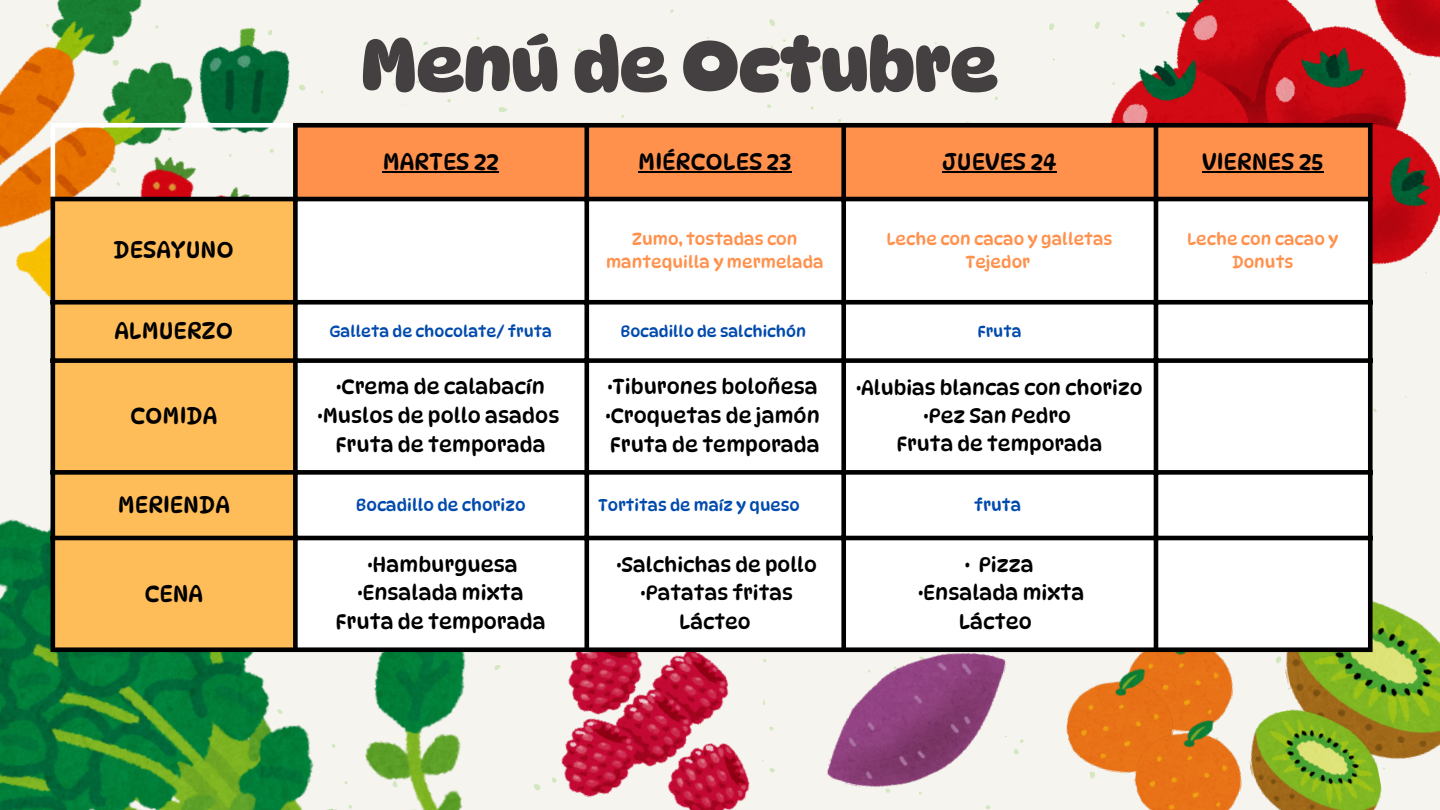
<style>
.page{position:relative;width:1440px;height:810px;background:#fff}
.page>*{position:absolute;margin:0;border:0;box-sizing:border-box;transform-origin:0 0}
.t1{font:700 73.5px "Dyna Puff";color:#444041}
.t2{font:23.2px "Dyna Puff";color:#000}
.t3{font:20.8px "Dyna Puff";color:#000}
.t4{font:20.3px "Dyna Puff";color:#000}
.t5{font:16.8px/23.4px "Dyna Puff";color:#ff914d;text-align:center}
.t6{font:16.8px "Dyna Puff";color:#004aad}
.t7{font:16.3px "Dyna Puff";color:#004aad}
.t8{font:15.8px "Dyna Puff";color:#004aad}
</style>
<div class="page">
<div style="left:1373px;top:265px;width:67px;height:255px;background:#f6f4ee"></div>
<div style="left:0;top:0;width:1130px;height:810px;background:#f6f4ee"></div>
<svg style="left:498px;top:105px;width:9px;height:9px"></svg>
<svg style="left:767px;top:19px;width:10px;height:7px"></svg>
<svg style="left:369px;top:77px;width:12px;height:8px"></svg>
<svg style="left:818px;top:65px;width:7px;height:6px"></svg>
<svg style="left:419px;top:38px;width:9px;height:9px"></svg>
<svg style="left:1373px;top:406px;width:5px;height:6px"></svg>
<svg style="left:994px;top:95px;width:5px;height:6px"></svg>
<svg style="left:752px;top:56px;width:3px;height:5px"></svg>
<svg style="left:531px;top:784px;width:8px;height:6px"></svg>
<svg style="left:489px;top:57px;width:8px;height:10px"></svg>
<svg style="left:1089px;top:779px;width:9px;height:6px"></svg>
<svg style="left:989px;top:78px;width:7px;height:10px"></svg>
<svg style="left:540px;top:33px;width:5px;height:8px"></svg>
<svg style="left:966px;top:117px;width:9px;height:6px"></svg>
<svg style="left:507px;top:77px;width:5px;height:7px"></svg>
<svg style="left:767px;top:103px;width:5px;height:5px"></svg>
<svg style="left:1014px;top:737px;width:13px;height:17px"></svg>
<svg style="left:578px;top:48px;width:4px;height:6px"></svg>
<svg style="left:837px;top:118px;width:4px;height:5px"></svg>
<svg style="left:444px;top:96px;width:7px;height:6px"></svg>
<svg style="left:667px;top:7px;width:7px;height:7px"></svg>
<svg style="left:473px;top:34px;width:7px;height:6px"></svg>
<svg style="left:810px;top:106px;width:4px;height:4px"></svg>
<svg style="left:620px;top:115px;width:5px;height:4px"></svg>
<svg style="left:778px;top:69px;width:14px;height:12px"></svg>
<svg style="left:456px;top:58px;width:5px;height:5px"></svg>
<svg style="left:415px;top:73px;width:11px;height:10px"></svg>
<svg style="left:388px;top:68px;width:5px;height:6px"></svg>
<div style="left:991px;top:0;width:118px;height:38px;background:#f6f4ee"></div>
<svg style="left:1053px;top:56px;width:4px;height:5px"></svg>
<svg style="left:320px;top:90px;width:4px;height:4px"></svg>
<svg style="left:1425px;top:270px;width:3px;height:4px"></svg>
<img style="left:0;top:424px;width:518px;height:386px">
<img style="left:1109px;top:0;width:331px;height:265px">
<img style="left:539px;top:652px;width:241px;height:158px">
<img style="left:1121px;top:652px;width:120px;height:59px">
<img style="left:1273px;top:577px;width:167px;height:202px">
<img style="left:0;top:0;width:305px;height:344px">
<div style="left:298px;top:128px;width:1070px;height:69px;background:#ff914d"></div>
<div style="left:55px;top:201px;width:238px;height:446px;background:#ffbd59"></div>
<svg style="left:298px;top:201px;width:1070px;height:446px"></svg>
<hr style="left:383px;top:171px;width:116px;height:2px;background:#000">
<hr style="left:638px;top:171px;width:154px;height:2px;background:#000">
<hr style="left:942px;top:171px;width:115px;height:2px;background:#000">
<hr style="left:1202px;top:171px;width:122px;height:2px;background:#000">
<hr style="left:51px;top:128px;width:4px;height:69px;background:#fff">
<div style="left:51px;top:123px;width:242px;height:5px;background:#fff"></div>
<hr style="left:51px;top:201px;width:4px;height:446px;background:#000">
<div style="left:293px;top:128px;width:5px;height:519px;background:#000"></div>
<div style="left:584px;top:128px;width:5px;height:519px;background:#000"></div>
<div style="left:841px;top:128px;width:5px;height:519px;background:#000"></div>
<hr style="left:1154px;top:128px;width:4px;height:519px;background:#000">
<div style="left:1368px;top:128px;width:5px;height:519px;background:#000"></div>
<div style="left:293px;top:123px;width:1080px;height:5px;background:#000"></div>
<hr style="left:51px;top:197px;width:1322px;height:4px;background:#000">
<div style="left:51px;top:300px;width:1322px;height:5px;background:#000"></div>
<div style="left:51px;top:358px;width:1322px;height:5px;background:#000"></div>
<div style="left:51px;top:470px;width:1322px;height:5px;background:#000"></div>
<hr style="left:51px;top:536px;width:1322px;height:4px;background:#000">
<div style="left:51px;top:647px;width:1322px;height:5px;background:#000"></div>
<img style="left:826px;top:629px;width:181px;height:181px">
<img style="left:1241px;top:696px;width:147px;height:114px">
<img style="left:1061px;top:660px;width:120px;height:119px">
<img style="left:1130px;top:711px;width:120px;height:99px">
<p class="t1" style="left:361px;top:21px;width:638px">Menú de Octubre</p>
<p class="t2" style="left:383px;top:147px;width:118px">MARTES 22</p>
<p class="t2" style="left:638px;top:147px;width:155px">MIÉRCOLES 23</p>
<p class="t2" style="left:942px;top:147px;width:116px">JUEVES 24</p>
<p class="t2" style="left:1202px;top:147px;width:123px">VIERNES 25</p>
<p class="t2" style="left:114px;top:236px;width:122px">DESAYUNO</p>
<p class="t5" style="left:606px;top:227px;width:219px">Zumo, tostadas con mantequilla y mermelada</p>
<p class="t5" style="left:886px;top:227px;width:228px">Leche con cacao y galletas<br>Tejedor</p>
<p class="t5" style="left:1187px;top:227px;width:153px">Leche con cacao y<br>Donuts</p>
<p class="t2" style="left:114px;top:317px;width:120px">ALMUERZO</p>
<p class="t8" style="left:330px;top:321px;width:224px">Galleta de chocolate/ fruta</p>
<p class="t8" style="left:620px;top:321px;width:187px">Bocadillo de salchichón</p>
<p class="t8" style="left:977px;top:321px;width:46px">Fruta</p>
<p class="t2" style="left:130px;top:402px;width:89px">COMIDA</p>
<p class="t3" style="left:336px;top:374px;width:210px">·Crema de calabacín</p>
<p class="t3" style="left:318px;top:403px;width:243px">·Muslos de pollo asados</p>
<p class="t3" style="left:336px;top:432px;width:212px">Fruta de temporada</p>
<p class="t3" style="left:608px;top:374px;width:212px">·Tiburones boloñesa</p>
<p class="t3" style="left:606px;top:403px;width:216px">·Croquetas de jamón</p>
<p class="t3" style="left:610px;top:432px;width:212px">Fruta de temporada</p>
<p class="t4" style="left:856px;top:375px;width:288px">·Alubias blancas con chorizo</p>
<p class="t4" style="left:924px;top:404px;width:149px">·Pez San Pedro</p>
<p class="t4" style="left:897px;top:432px;width:207px">Fruta de temporada</p>
<p class="t2" style="left:118px;top:491px;width:114px">MERIENDA</p>
<p class="t6" style="left:356px;top:495px;width:171px">Bocadillo de chorizo</p>
<p class="t7" style="left:598px;top:495px;width:203px">Tortitas de maíz y queso</p>
<p class="t6" style="left:974px;top:495px;width:48px">fruta</p>
<p class="t2" style="left:144px;top:579px;width:60px">CENA</p>
<p class="t3" style="left:368px;top:551px;width:152px">·Hamburguesa</p>
<p class="t3" style="left:358px;top:580px;width:168px">·Ensalada mixta</p>
<p class="t3" style="left:336px;top:609px;width:212px">Fruta de temporada</p>
<p class="t4" style="left:617px;top:553px;width:202px">·Salchichas de pollo</p>
<p class="t4" style="left:641px;top:581px;width:154px">·Patatas fritas</p>
<p class="t4" style="left:679px;top:609px;width:73px">Lácteo</p>
<p class="t3" style="left:965px;top:551px;width:70px">· Pizza</p>
<p class="t3" style="left:919px;top:580px;width:168px">·Ensalada mixta</p>
<p class="t3" style="left:959px;top:609px;width:75px">Lácteo</p>
</div>
